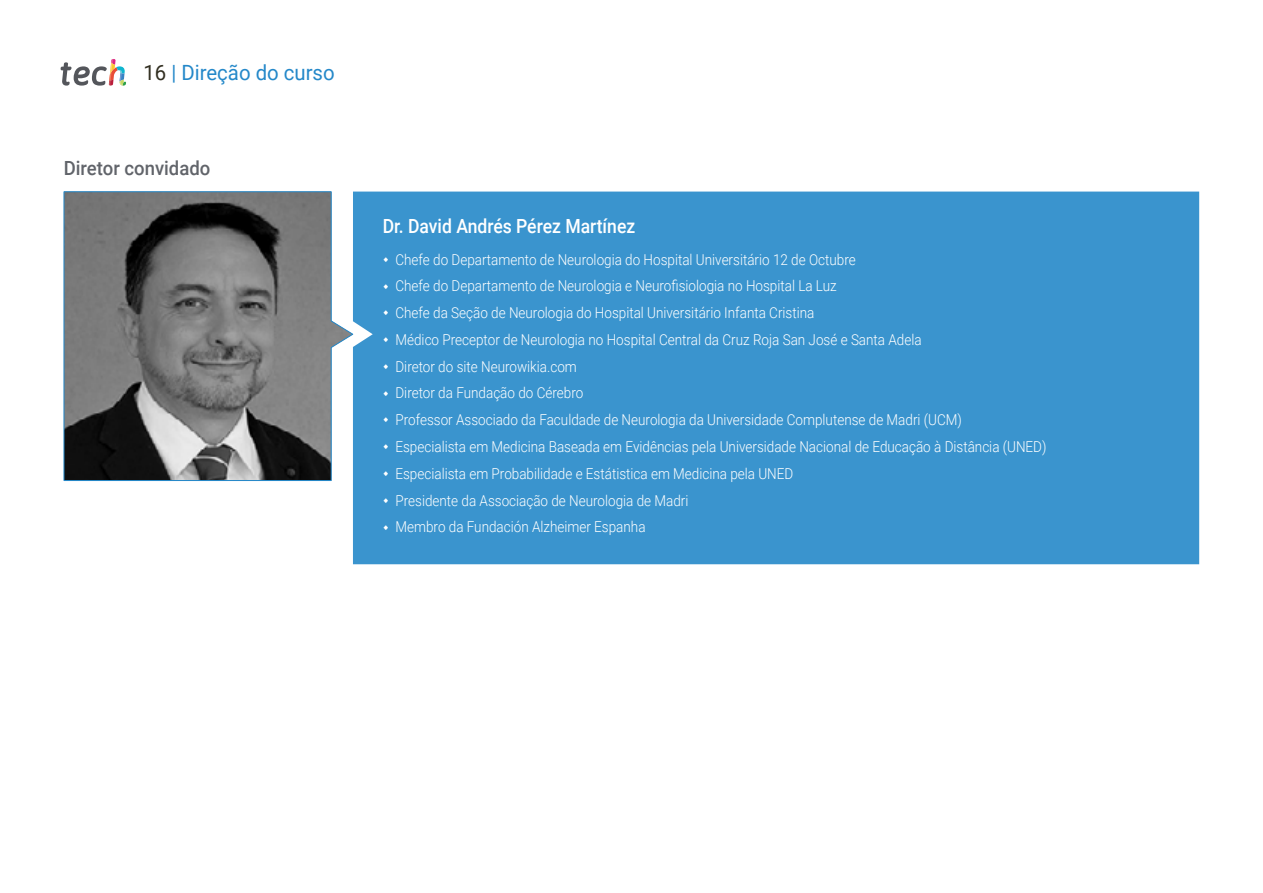
<style>
.page{position:relative;width:1263px;height:893px;background:#fff}
.page>*{position:absolute;margin:0;border:0;box-sizing:border-box;transform-origin:0 0}
.t1{font:21px "Roboto";color:#2488c9}
.t2{font:500 19.5px "Roboto";color:#fff;scale:.9 1}
.t3{font:500 19.5px "Roboto";color:#61646a;scale:.95 1}
.t4{font:300 15px/26.7px "Roboto";color:#fff;scale:.9 1}
.s1{color:#312e20}
</style>
<div class="page">
<svg style="left:61px;top:59px;width:65px;height:27px"></svg>
<div style="left:353px;top:192px;width:846px;height:372px;background:#3a94ce"></div>
<svg style="left:64px;top:191px;width:289px;height:290px;background:#747576"></svg>
<svg style="left:384px;top:257px;width:4px;height:5px"></svg>
<svg style="left:384px;top:284px;width:4px;height:5px"></svg>
<svg style="left:384px;top:311px;width:4px;height:5px"></svg>
<svg style="left:384px;top:337px;width:4px;height:5px"></svg>
<svg style="left:384px;top:364px;width:4px;height:5px"></svg>
<svg style="left:384px;top:391px;width:4px;height:5px"></svg>
<svg style="left:384px;top:418px;width:4px;height:5px"></svg>
<svg style="left:384px;top:444px;width:4px;height:5px"></svg>
<svg style="left:384px;top:471px;width:4px;height:5px"></svg>
<svg style="left:384px;top:498px;width:4px;height:5px"></svg>
<svg style="left:384px;top:525px;width:4px;height:5px"></svg>
<h1 class="t1" style="left:144px;top:57px;width:193px"><span class="s1">16</span> | Direção do curso</h1>
<h2 class="t3" style="left:64px;top:154px;width:156px">Diretor convidado</h2>
<h2 class="t2" style="left:383px;top:212px;width:282px">Dr. David Andrés Pérez Martínez</h2>
<p class="t4" style="left:395px;top:245px;width:725px">Chefe do Departamento de Neurologia do Hospital Universitário 12 de Octubre<br>Chefe do Departamento de Neurologia e Neurofisiologia no Hospital La Luz<br>Chefe da Seção de Neurologia do Hospital Universitário Infanta Cristina<br>Médico Preceptor de Neurologia no Hospital Central da Cruz Roja San José e Santa Adela<br>Diretor do site Neurowikia.com<br>Diretor da Fundação do Cérebro<br>Professor Associado da Faculdade de Neurologia da Universidade Complutense de Madri (UCM)<br>Especialista em Medicina Baseada em Evidências pela Universidade Nacional de Educação à Distância (UNED)<br>Especialista em Probabilidade e Estátistica em Medicina pela UNED<br>Presidente da Associação de Neurologia de Madri<br>Membro da Fundación Alzheimer Espanha</p>
</div>
